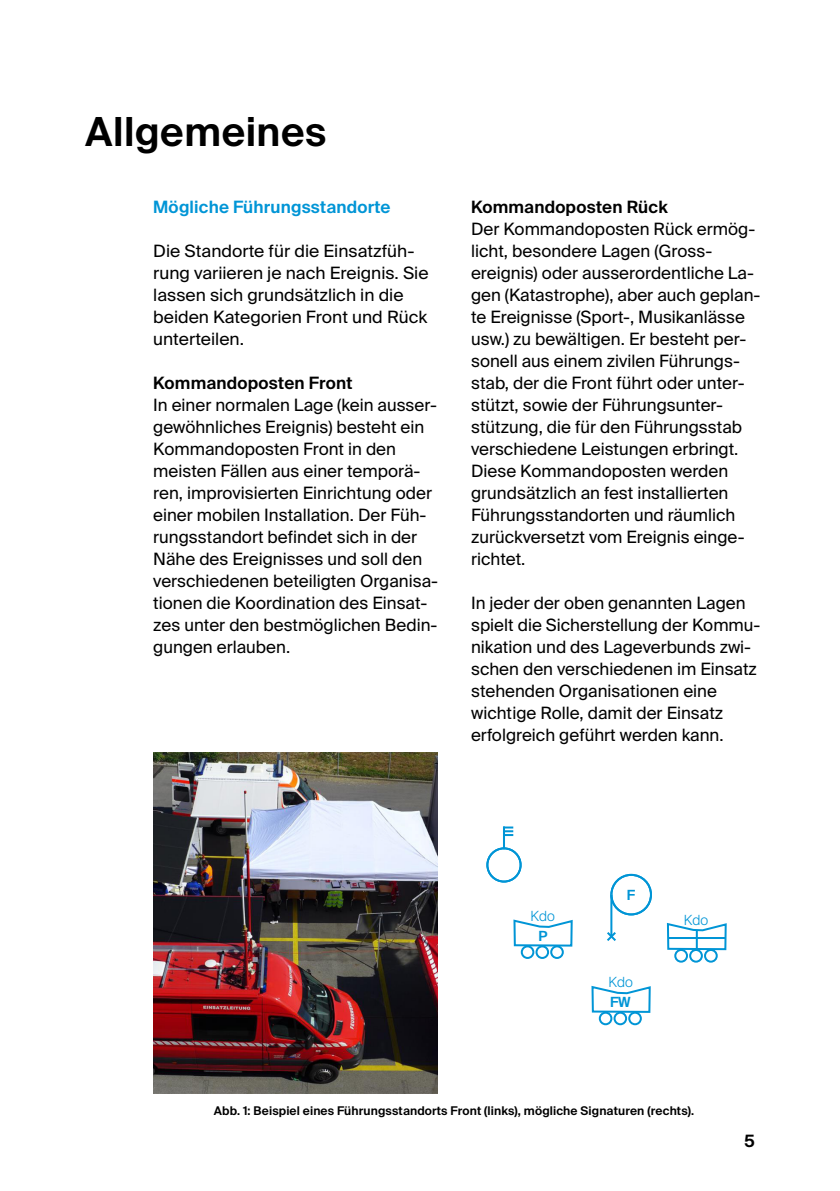
<style>
.page{position:relative;width:840px;height:1191px;background:#fff}
.page>*{position:absolute;margin:0;border:0;box-sizing:border-box;transform-origin:0 0}
.t1{font:600 40px "Suisse Intl";letter-spacing:.015em;color:#000}
.t2{font:17px/22px "Suisse Intl";color:#000}
.t3{font:600 17px "Suisse Intl";letter-spacing:.01em;color:#000}
.t4{font:600 17px "Suisse Intl";letter-spacing:.01em;color:#0095d6}
.t5{font:300 14px "Suisse Intl";letter-spacing:-.005em;color:#0095d6}
.t6{font:600 14px "Suisse Intl";color:#0095d6}
.t7{font:600 12px "Suisse Intl";letter-spacing:.01em;color:#000}
</style>
<div class="page">
<img style="left:153px;top:752px;width:284px;height:341px">
<div style="left:610px;top:874px;width:41px;height:41px;background:#fff;border:2px solid #0095d6;border-radius:50%"></div>
<div style="left:610px;top:874px;width:41px;height:41px;border:2px solid #0095d6;border-radius:50%"></div>
<hr style="left:610px;top:894px;width:2px;height:42px;background:#0095d6">
<svg style="left:607px;top:930px;width:9px;height:11px"></svg>
<div style="left:486px;top:847px;width:35px;height:35px;background:#fff;border:2px solid #0095d6;border-radius:50%"></div>
<div style="left:486px;top:847px;width:35px;height:35px;border:2px solid #0095d6;border-radius:50%"></div>
<hr style="left:502px;top:826px;width:2px;height:23px;background:#0095d6">
<svg style="left:503px;top:826px;width:10px;height:10px"></svg>
<svg style="left:513px;top:919px;width:59px;height:28px"></svg>
<div style="left:520px;top:945px;width:14px;height:14px;border:2px solid #0095d6;border-radius:50%"></div>
<div style="left:535px;top:945px;width:13px;height:14px;border:2px solid #0095d6;border-radius:50%"></div>
<div style="left:550px;top:945px;width:13px;height:14px;border:2px solid #0095d6;border-radius:50%"></div>
<div style="left:674px;top:949px;width:13px;height:13px;border:2px solid #0095d6;border-radius:50%"></div>
<div style="left:688px;top:949px;width:14px;height:13px;border:2px solid #0095d6;border-radius:50%"></div>
<div style="left:703px;top:949px;width:14px;height:13px;border:2px solid #0095d6;border-radius:50%"></div>
<svg style="left:666px;top:923px;width:60px;height:28px"></svg>
<svg style="left:591px;top:985px;width:59px;height:29px"></svg>
<div style="left:598px;top:1011px;width:14px;height:14px;border:2px solid #0095d6;border-radius:50%"></div>
<div style="left:613px;top:1011px;width:13px;height:14px;border:2px solid #0095d6;border-radius:50%"></div>
<div style="left:628px;top:1011px;width:13px;height:14px;border:2px solid #0095d6;border-radius:50%"></div>
<h1 class="t1" style="left:85px;top:109px;width:242px">Allgemeines</h1>
<p class="t4" style="left:153px;top:197px;width:239px">Mögliche Führungsstandorte</p>
<p class="t2" style="left:153px;top:240px;width:277px">Die Standorte für die Einsatzfüh&shy;rung variieren je nach Ereignis. Sie lassen sich grundsätzlich in die beiden Kategorien Front und Rück unterteilen.</p>
<p class="t3" style="left:153px;top:373px;width:200px">Kommandoposten Front</p>
<p class="t2" style="left:153px;top:394px;width:286px">In einer normalen Lage (kein ausser&shy;gewöhnliches Ereignis) besteht ein Kommandoposten Front in den meisten Fällen aus einer temporä&shy;ren, improvisierten Einrichtung oder einer mobilen Installation. Der Füh&shy;rungsstandort befindet sich in der Nähe des Ereignisses und soll den verschiedenen beteiligten Organisa&shy;tionen die Koordination des Einsat&shy;zes unter den bestmöglichen Bedin&shy;gungen erlauben.</p>
<p class="t3" style="left:471px;top:197px;width:198px">Kommandoposten Rück</p>
<p class="t2" style="left:471px;top:218px;width:291px">Der Kommandoposten Rück ermög&shy;licht, besondere Lagen (Gross&shy;ereignis) oder ausserordentliche La&shy;gen (Katastrophe), aber auch geplan&shy;te Ereignisse (Sport-, Musikanlässe usw.) zu bewältigen. Er besteht per&shy;sonell aus einem zivilen Führungs&shy;stab, der die Front führt oder unter&shy;stützt, sowie der Führungsunter&shy;stützung, die für den Führungsstab verschiedene Leistungen erbringt.<br>Diese Kommandoposten werden grundsätzlich an fest installierten Führungsstandorten und räumlich zurückversetzt vom Ereignis einge&shy;richtet.</p>
<p class="t2" style="left:471px;top:592px;width:291px">In jeder der oben genannten Lagen spielt die Sicherstellung der Kommu&shy;nikation und des Lageverbunds zwi&shy;schen den verschiedenen im Einsatz stehenden Organisationen eine wichtige Rolle, damit der Einsatz erfolgreich geführt werden kann.</p>
<p class="t6" style="left:626px;top:886px;width:10px">F</p>
<p class="t5" style="left:530px;top:907px;width:26px">Kdo</p>
<p class="t5" style="left:683px;top:912px;width:26px">Kdo</p>
<p class="t6" style="left:538px;top:928px;width:10px">P</p>
<p class="t5" style="left:608px;top:974px;width:26px">Kdo</p>
<p class="t6" style="left:609px;top:994px;width:22px">FW</p>
<p class="t7" style="left:214px;top:1104px;width:481px">Abb. 1: Beispiel eines Führungsstandorts Front (links), mögliche Signaturen (rechts).</p>
<p class="t3" style="left:743px;top:1131px;width:12px">5</p>
</div>
